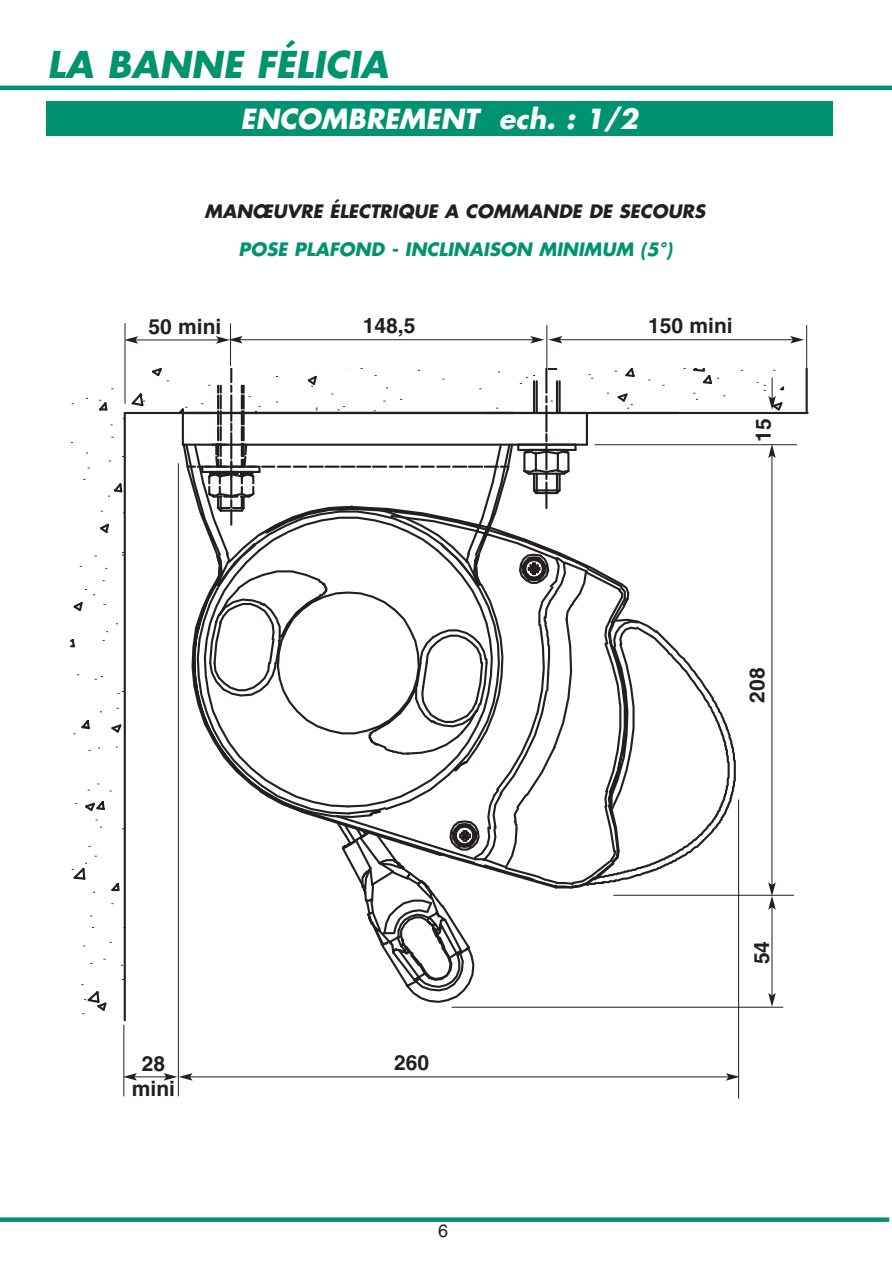
<style>
.page{position:relative;width:892px;height:1263px;background:#fff}
.page>*{position:absolute;margin:0;border:0;box-sizing:border-box;transform-origin:0 0}
.t1{font:italic 700 36px "Futura";color:#009370}
.t2{font:italic 700 27px "Futura";color:#fff}
.t3{font:700 21px/25.2px "Helvetica";color:#231f20;text-align:center}
.t4{font:italic 700 18px "Futura";color:#231f20}
.t5{font:italic 700 18px "Futura";color:#009370}
.t6{font:18px "Helvetica";color:#231f20}
</style>
<div class="page">
<hr style="left:0;top:86px;width:892px;height:4px;background:#009370">
<svg style="left:0;top:1217px;width:889px;height:4px;background:#1a9e7e"></svg>
<div style="left:46px;top:102px;width:786px;height:34px;background:#009370"></div>
<svg style="left:77px;top:368px;width:707px;height:644px"></svg>
<svg style="left:140px;top:394px;width:5px;height:7px"></svg>
<svg style="left:95px;top:676px;width:8px;height:4px"></svg>
<svg style="left:117px;top:691px;width:7px;height:3px"></svg>
<hr style="left:125px;top:412px;width:682px;height:2px;background:#231f20">
<hr style="left:124px;top:413px;width:2px;height:607px;background:#231f20">
<svg style="left:181px;top:368px;width:562px;height:636px"></svg>
<hr style="left:805px;top:368px;width:2px;height:45px;background:#231f20">
<hr style="left:594px;top:444px;width:203px;height:1px;background:#231f20">
<hr style="left:613px;top:894px;width:181px;height:1px;background:#231f20">
<hr style="left:451px;top:1006px;width:332px;height:1px;background:#231f20">
<hr style="left:771px;top:455px;width:1px;height:430px;background:#231f20">
<svg style="left:768px;top:444px;width:7px;height:14px"></svg>
<hr style="left:190px;top:1076px;width:538px;height:1px;background:#231f20">
<svg style="left:726px;top:1073px;width:12px;height:7px"></svg>
<hr style="left:738px;top:799px;width:1px;height:299px;background:#231f20">
<hr style="left:178px;top:463px;width:1px;height:633px;background:#231f20">
<hr style="left:771px;top:907px;width:1px;height:88px;background:#231f20">
<svg style="left:768px;top:882px;width:7px;height:27px"></svg>
<svg style="left:768px;top:993px;width:7px;height:13px"></svg>
<svg style="left:756px;top:377px;width:20px;height:33px"></svg>
<hr style="left:125px;top:323px;width:1px;height:81px;background:#231f20">
<hr style="left:230px;top:323px;width:1px;height:43px;background:#231f20">
<hr style="left:240px;top:339px;width:293px;height:1px;background:#231f20">
<hr style="left:546px;top:325px;width:1px;height:43px;background:#231f20">
<hr style="left:559px;top:339px;width:233px;height:1px;background:#231f20">
<svg style="left:790px;top:336px;width:14px;height:7px"></svg>
<svg style="left:530px;top:336px;width:32px;height:7px"></svg>
<hr style="left:806px;top:325px;width:1px;height:43px;background:#231f20">
<hr style="left:135px;top:339px;width:83px;height:1px;background:#231f20">
<svg style="left:216px;top:336px;width:26px;height:8px"></svg>
<svg style="left:124px;top:336px;width:14px;height:8px"></svg>
<hr style="left:123px;top:1024px;width:1px;height:72px;background:#231f20">
<hr style="left:134px;top:1076px;width:32px;height:1px;background:#231f20">
<svg style="left:164px;top:1073px;width:28px;height:7px"></svg>
<svg style="left:123px;top:1073px;width:14px;height:7px"></svg>
<h1 class="t1" style="left:47px;top:48px;width:343px">LA BANNE FÉLICIA</h1>
<h2 class="t2" style="left:240px;top:107px;width:399px">ENCOMBREMENT ech. : 1/2</h2>
<p class="t4" style="left:205px;top:203px;width:502px">MANŒUVRE ÉLECTRIQUE A COMMANDE DE SECOURS</p>
<p class="t5" style="left:239px;top:241px;width:435px">POSE PLAFOND - INCLINAISON MINIMUM (5°)</p>
<p class="t3" style="left:148px;top:315px;width:74px">50 mini</p>
<p class="t3" style="left:363px;top:315px;width:54px">148,5</p>
<p class="t3" style="left:648px;top:315px;width:86px">150 mini</p>
<p class="t3" style="left:752px;top:442px;width:25px;rotate:-90deg">15</p>
<p class="t3" style="left:746px;top:702px;width:37px;rotate:-90deg">208</p>
<p class="t3" style="left:132px;top:1052px;width:45px">28 mini</p>
<p class="t3" style="left:394px;top:1052px;width:37px">260</p>
<p class="t6" style="left:438px;top:1224px;width:12px">6</p>
<p class="t3" style="left:751px;top:964px;width:25px;rotate:-90deg">54</p>
</div>
